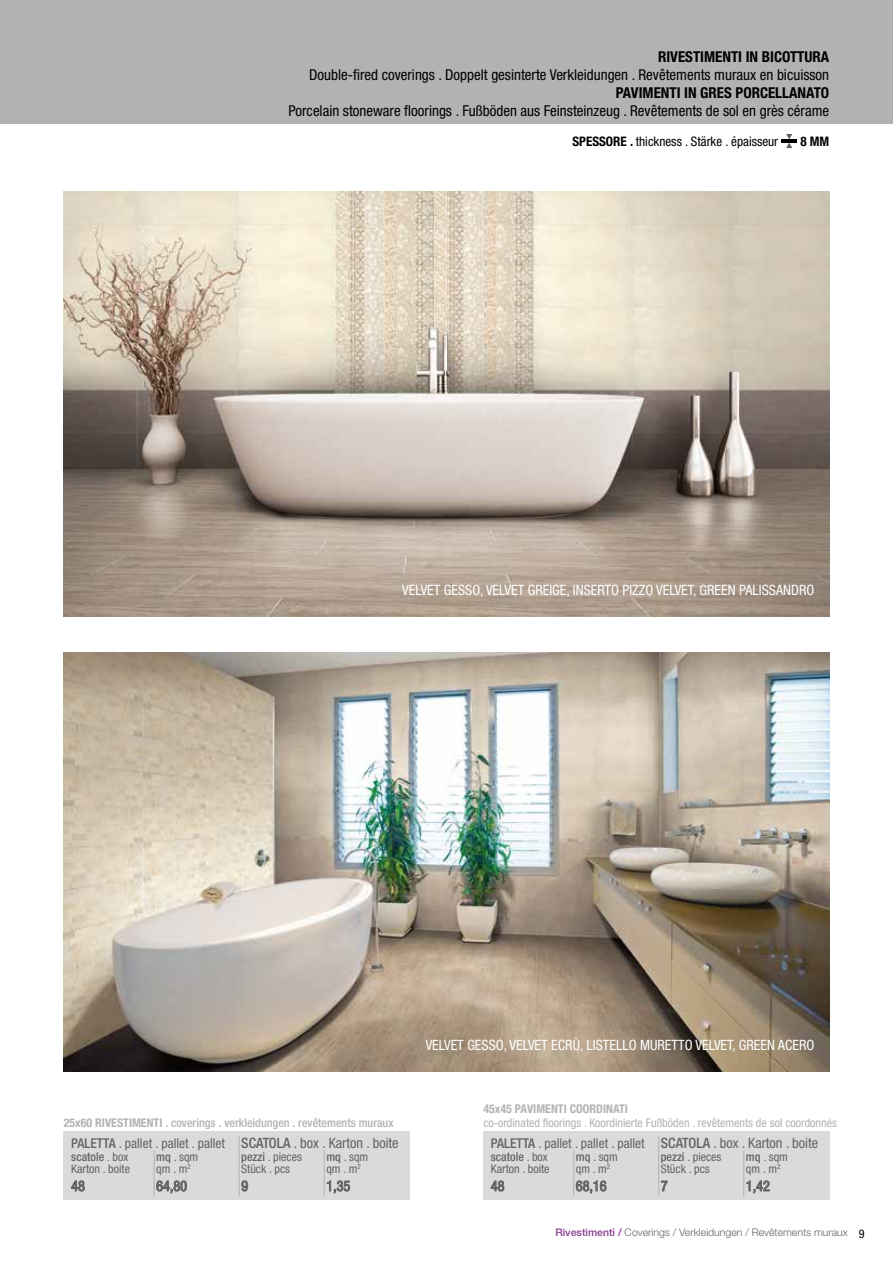
<style>
.page{position:relative;width:893px;height:1263px;background:#fff}
.page>*{position:absolute;margin:0;border:0;box-sizing:border-box;transform-origin:0 0}
.t1{font:condensed 15px "Helvetica Neue LT Std";color:#000}
.t2{font:700 condensed 15px "Helvetica Neue LT Std";color:#000}
.t3{font:condensed 14.25px "Helvetica Neue LT Std";color:#fff}
.t4{font:condensed 14.25px "Helvetica Neue LT Std";color:#636362}
.t5{font:condensed 13.5px "Helvetica Neue LT Std";color:#636362}
.t6{font:condensed 13.2px "Helvetica Neue LT Std";color:#000}
.t7{font:700 condensed 13.2px "Helvetica Neue LT Std";color:#000}
.t8{font:condensed 12px/12px "Helvetica Neue LT Std";color:#636362}
.t9{font:condensed 12px "Helvetica Neue LT Std";color:#b1b2b3}
.t10{font:500 condensed 12px "Helvetica Neue LT Std";color:#b1b2b3}
.t11{font:700 condensed 12px "Helvetica Neue LT Std";color:#b1b2b3}
.t12{font:300 10.5px "Helvetica Neue LT Std";color:#636362}
.s1{font-weight:700}
.s2{font-weight:500}
.s3{font-weight:500;font-size:14.25px}
.s4{font-size:14.25px}
.s5{font-weight:500;color:#893c8f}
.s6{font-weight:400;font-stretch:condensed;font-size:12px;color:#000}
</style>
<div class="page">
<div style="left:0;top:0;width:893px;height:123px;background:#b1b2b3"></div>
<img style="left:64px;top:653px;width:765px;height:418px">
<svg style="left:786px;top:134px;width:6px;height:14px"></svg>
<hr style="left:781px;top:139px;width:16px;height:4px;background:#000">
<div style="left:64px;top:1131px;width:346px;height:68px;background:#dadada"></div>
<svg style="left:71px;top:1180px;width:14px;height:11px"></svg>
<svg style="left:154px;top:1150px;width:33px;height:46px"></svg>
<svg style="left:239px;top:1136px;width:9px;height:60px"></svg>
<svg style="left:324px;top:1150px;width:26px;height:46px"></svg>
<div style="left:483px;top:1131px;width:346px;height:68px;background:#dadada"></div>
<svg style="left:491px;top:1180px;width:13px;height:11px"></svg>
<svg style="left:573px;top:1150px;width:34px;height:46px"></svg>
<svg style="left:658px;top:1136px;width:10px;height:60px"></svg>
<svg style="left:743px;top:1150px;width:27px;height:46px"></svg>
<img style="left:64px;top:191px;width:765px;height:426px">
<p class="t2" style="left:658px;top:47px;width:173px">RIVESTIMENTI IN BICOTTURA</p>
<p class="t1" style="left:309px;top:66px;width:521px">Double-fired coverings . Doppelt gesinterte Verkleidungen . Revêtements muraux en bicuisson</p>
<p class="t2" style="left:616px;top:83px;width:215px">PAVIMENTI IN GRES PORCELLANATO</p>
<p class="t1" style="left:289px;top:102px;width:542px">Porcelain stoneware floorings . Fußböden aus Feinsteinzeug . Revêtements de sol en grès cérame</p>
<p class="t6" style="left:572px;top:134px;width:207px"><span class="s1">SPESSORE .</span> thickness . Stärke . épaisseur</p>
<p class="t7" style="left:800px;top:133px;width:30px">8 MM</p>
<p class="t3" style="left:402px;top:582px;width:414px">VELVET GESSO, VELVET GREIGE, INSERTO PIZZO VELVET, GREEN PALISSANDRO</p>
<p class="t10" style="left:64px;top:1115px;width:331px"><span class="s1">25x60 RIVESTIMENTI</span> . coverings . verkleidungen . revêtements muraux</p>
<p class="t5" style="left:71px;top:1135px;width:329px"><span class="s2">PALETTA</span> . pallet . pallet . pallet <span class="s3">SCATOLA</span> <span class="s4">. box . Karton . boite</span></p>
<p class="t8" style="left:71px;top:1151px;width:60px"><span class="s2">scatole</span> . box<br>Karton . boite</p>
<p class="t8" style="left:156px;top:1151px;width:43px"><span class="s2">mq</span> . sqm qm . m<sup>2</sup></p>
<p class="t8" style="left:241px;top:1151px;width:62px"><span class="s2">pezzi</span> . pieces<br>Stück . pcs</p>
<p class="t8" style="left:326px;top:1151px;width:43px"><span class="s2">mq</span> . sqm qm . m<sup>2</sup></p>
<p class="t4" style="left:71px;top:1178px;width:15px">48</p>
<p class="t4" style="left:156px;top:1178px;width:32px">64,80</p>
<p class="t4" style="left:241px;top:1178px;width:8px">9</p>
<p class="t3" style="left:426px;top:1037px;width:390px">VELVET GESSO, VELVET ECRÙ, LISTELLO MURETTO VELVET, GREEN ACERO</p>
<p class="t11" style="left:483px;top:1101px;width:146px">45x45 PAVIMENTI COORDINATI</p>
<p class="t9" style="left:483px;top:1116px;width:355px">co-ordinated floorings . Koordinierte Fußböden . revêtements de sol coordonnés</p>
<p class="t5" style="left:491px;top:1135px;width:329px"><span class="s2">PALETTA</span> . pallet . pallet . pallet <span class="s3">SCATOLA</span> <span class="s4">. box . Karton . boite</span></p>
<p class="t8" style="left:491px;top:1151px;width:60px"><span class="s2">scatole</span> . box<br>Karton . boite</p>
<p class="t8" style="left:576px;top:1151px;width:43px"><span class="s2">mq</span> . sqm qm . m<sup>2</sup></p>
<p class="t8" style="left:661px;top:1151px;width:62px"><span class="s2">pezzi</span> . pieces<br>Stück . pcs</p>
<p class="t8" style="left:746px;top:1151px;width:43px"><span class="s2">mq</span> . sqm qm . m<sup>2</sup></p>
<p class="t4" style="left:576px;top:1178px;width:32px">68,16</p>
<p class="t12" style="left:555px;top:1226px;width:311px"><span class="s5">Rivestimenti /</span> Coverings / Verkleidungen / Revêtements muraux <span class="s6">9</span></p>
</div>
